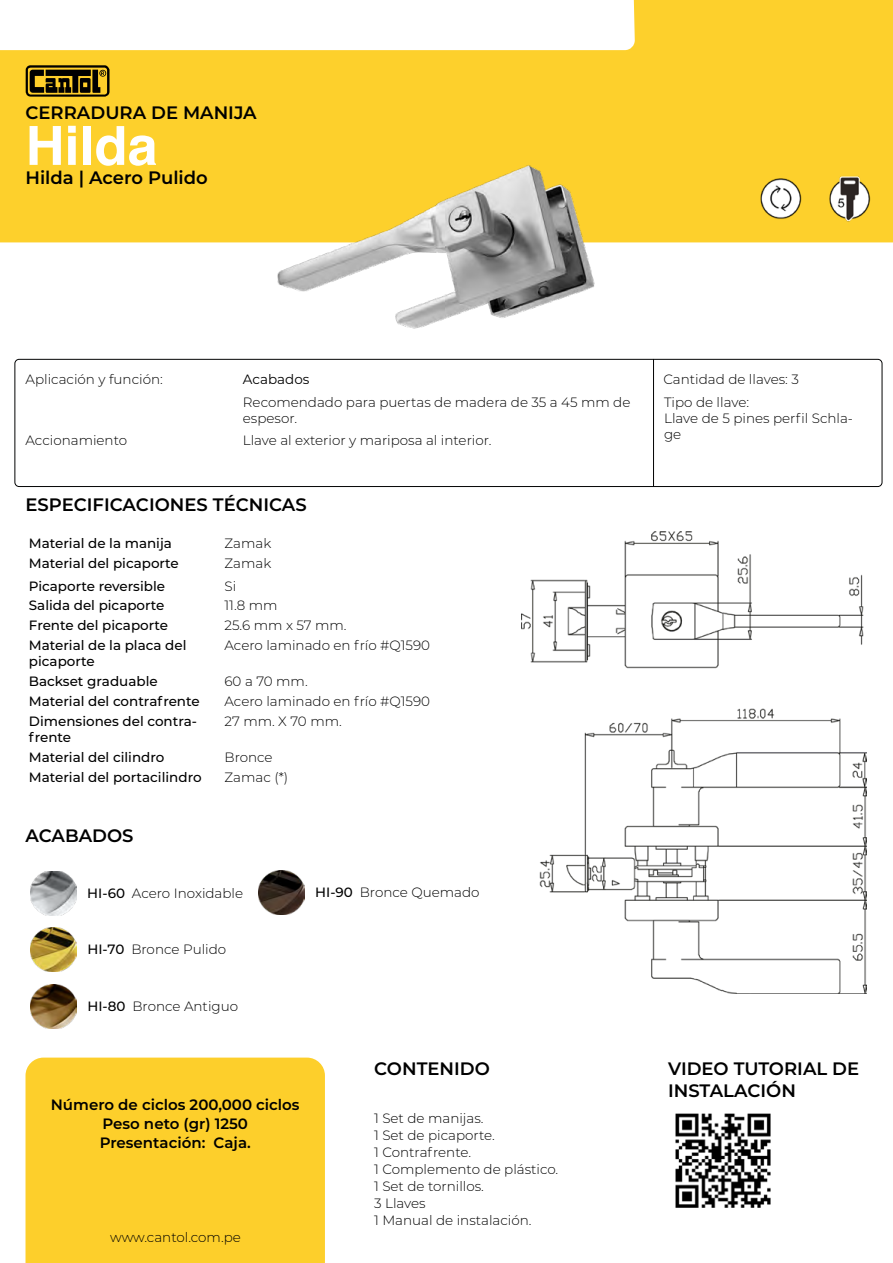
<style>
.page{position:relative;width:893px;height:1263px;background:#fff}
.page>*{position:absolute;margin:0;border:0;box-sizing:border-box;transform-origin:0 0}
.Texto_grande{font:700 54px "Helvetica";color:#fff}
.t1{font:600 18px/21.6px "Montserrat";color:#000}
.t2{font:600 15px "Montserrat";color:#000}
.t3{font:300 13.5px/16.2px "Montserrat";color:#000}
.t4{font:500 13.5px/16.2px "Montserrat";color:#000}
.t5{font:13.5px "Montserrat";color:#000}
.s1{font-weight:500}
</style>
<div class="page">
<svg style="left:0;top:0;width:893px;height:242px;fill:#fdd02c"></svg>
<hr style="left:653px;top:359px;width:1px;height:127px;background:#000">
<svg style="left:26px;top:65px;width:84px;height:32px;background:#604d10"></svg>
<div style="left:15px;top:359px;width:867px;height:128px;border:1px solid #030404;border-radius:4px"></div>
<img style="left:253px;top:113px;width:387px;height:248px">
<img style="left:755px;top:167px;width:50px;height:65px">
<img style="left:824px;top:167px;width:50px;height:65px">
<img style="left:675px;top:1113px;width:96px;height:95px">
<div style="left:26px;top:1057px;width:299px;height:206px;background:#fdcf2b"></div>
<img style="left:521px;top:531px;width:345px;height:463px">
<img style="left:31px;top:871px;width:45px;height:44px">
<img style="left:31px;top:928px;width:46px;height:44px">
<img style="left:31px;top:984px;width:46px;height:44px">
<img style="left:259px;top:870px;width:45px;height:44px">
<p class="t1" style="left:26px;top:101px;width:233px">CERRADURA DE MANIJA</p>
<p class="Texto_grande" style="left:26px;top:113px;width:134px">Hilda</p>
<p class="t1" style="left:26px;top:166px;width:184px">Hilda | Acero Pulido</p>
<p class="t3" style="left:26px;top:371px;width:139px">Aplicación y función:</p>
<p class="t5" style="left:243px;top:370px;width:68px">Acabados</p>
<p class="t3" style="left:243px;top:393px;width:389px">Recomendado para puertas de madera de 35 a 45 mm de espesor.</p>
<p class="t3" style="left:26px;top:432px;width:103px">Accionamiento</p>
<p class="t3" style="left:243px;top:432px;width:250px">Llave al exterior y mariposa al interior.</p>
<p class="t1" style="left:26px;top:493px;width:283px">ESPECIFICACIONES TÉCNICAS</p>
<p class="t4" style="left:29px;top:535px;width:145px">Material de la manija</p>
<p class="t3" style="left:225px;top:535px;width:48px">Zamak</p>
<p class="t4" style="left:29px;top:554px;width:151px">Material del picaporte</p>
<p class="t3" style="left:225px;top:555px;width:48px">Zamak</p>
<p class="t4" style="left:29px;top:577px;width:138px">Picaporte reversible</p>
<p class="t3" style="left:225px;top:577px;width:13px">Si</p>
<p class="t4" style="left:29px;top:597px;width:137px">Salida del picaporte</p>
<p class="t3" style="left:225px;top:597px;width:55px">11.8 mm</p>
<p class="t4" style="left:29px;top:617px;width:141px">Frente del picaporte</p>
<p class="t3" style="left:225px;top:617px;width:124px">25.6 mm x 57 mm.</p>
<p class="t4" style="left:29px;top:637px;width:159px">Material de la placa del picaporte</p>
<p class="t3" style="left:225px;top:637px;width:207px">Acero laminado en frío #Q1590</p>
<p class="t4" style="left:29px;top:673px;width:130px">Backset graduable</p>
<p class="t3" style="left:225px;top:673px;width:85px">60 a 70 mm.</p>
<p class="t4" style="left:29px;top:693px;width:172px">Material del contrafrente</p>
<p class="t3" style="left:225px;top:693px;width:207px">Acero laminado en frío #Q1590</p>
<p class="t4" style="left:29px;top:712px;width:170px">Dimensiones del contra&shy;frente</p>
<p class="t3" style="left:225px;top:713px;width:119px">27 mm. X 70 mm.</p>
<p class="t4" style="left:29px;top:749px;width:137px">Material del cilindro</p>
<p class="t3" style="left:225px;top:749px;width:50px">Bronce</p>
<p class="t4" style="left:29px;top:768px;width:174px">Material del portacilindro</p>
<p class="t3" style="left:225px;top:769px;width:65px">Zamac (*)</p>
<p class="t1" style="left:26px;top:824px;width:110px">ACABADOS</p>
<p class="t3" style="left:87px;top:884px;width:157px"><span class="s1">HI-60</span> Acero Inoxidable</p>
<p class="t3" style="left:87px;top:941px;width:140px"><span class="s1">HI-70</span> Bronce Pulido</p>
<p class="t3" style="left:87px;top:998px;width:152px"><span class="s1">HI-80</span> Bronce Antiguo</p>
<p class="t3" style="left:315px;top:883px;width:166px"><span class="s1">HI-90</span> Bronce Quemado</p>
<p class="t3" style="left:663px;top:371px;width:137px">Cantidad de llaves: 3</p>
<p class="t3" style="left:664px;top:393px;width:86px">Tipo de llave:</p>
<p class="t3" style="left:664px;top:409px;width:190px">Llave de 5 pines perfil Schla&shy;ge</p>
<p class="t2" style="left:51px;top:1094px;width:250px">Número de ciclos 200,000 ciclos</p>
<p class="t2" style="left:102px;top:1113px;width:147px">Peso neto (gr) 1250</p>
<p class="t2" style="left:100px;top:1132px;width:153px">Presentación: Caja.</p>
<p class="t3" style="left:110px;top:1228px;width:132px">www.cantol.com.pe</p>
<p class="t1" style="left:374px;top:1057px;width:117px">CONTENIDO</p>
<p class="t1" style="left:668px;top:1057px;width:193px">VIDEO TUTORIAL DE<br>INSTALACIÓN</p>
<p class="t3" style="left:374px;top:1109px;width:111px">1 Set de manijas.</p>
<p class="t3" style="left:374px;top:1143px;width:99px">1 Contrafrente.</p>
<p class="t3" style="left:374px;top:1160px;width:186px">1 Complemento de plástico.</p>
<p class="t3" style="left:374px;top:1177px;width:111px">1 Set de tornillos.</p>
<p class="t3" style="left:374px;top:1194px;width:53px">3 Llaves</p>
<p class="t3" style="left:374px;top:1126px;width:122px">1 Set de picaporte.</p>
<p class="t3" style="left:374px;top:1211px;width:159px">1 Manual de instalación.</p>
</div>
